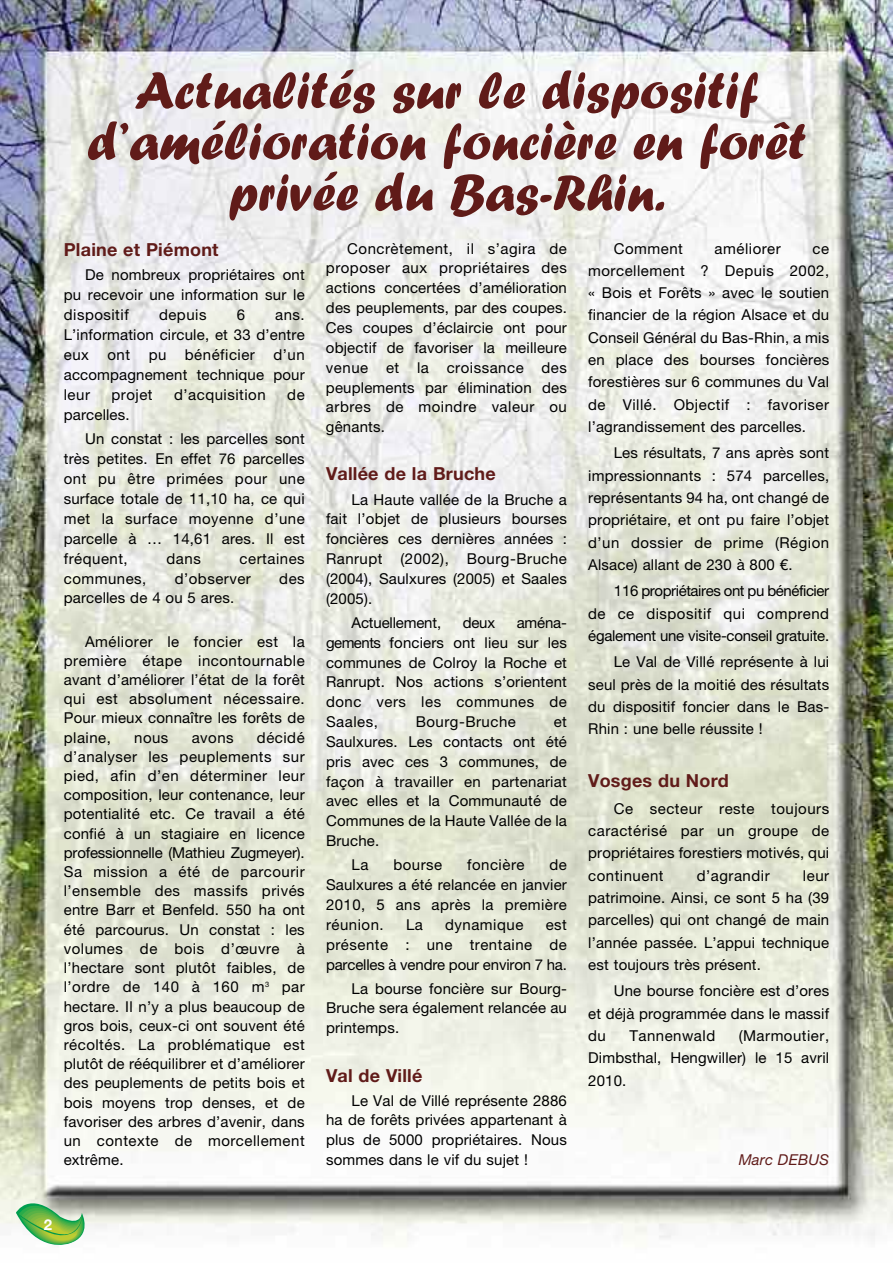
<style>
.page{position:relative;width:893px;height:1263px;background:#fff}
.page>*{position:absolute;margin:0;border:0;box-sizing:border-box;transform-origin:0 0}
.t1{font:54px/51px "Forte";color:#601b19;text-align:center}
.t2{font:700 18px "Helvetica Neue LT Std";letter-spacing:.01em;color:#601b19}
.t3{font:15px/19.8px "Helvetica Neue LT Std";letter-spacing:.01em;color:#000;text-align:justify}
.t4{font:15px "Helvetica Neue LT Std";letter-spacing:.035em;color:#000}
.t5{font:15px "Helvetica Neue LT Std";letter-spacing:-.01em;color:#000}
.t6{font:italic 15px "Helvetica Neue LT Std";letter-spacing:.01em;color:#601b19}
.t7{font:700 15px "Helvetica Neue LT Std";color:#fff}
</style>
<div class="page">
<img style="left:0;top:0;width:893px;height:1239px">
<svg style="left:16px;top:1202px;width:77px;height:43px"></svg>
<h1 class="t1" style="left:87px;top:64px;width:721px">Actualités sur le dispositif d’amélioration foncière en forêt privée du Bas-Rhin.</h1>
<p class="t2" style="left:64px;top:243px;width:156px">Plaine et Piémont</p>
<p class="t3" style="left:64px;top:266px;width:242px;text-indent:21px">De nombreux propriétaires ont pu recevoir une information sur le dispositif</p>
<p class="t3" style="left:326px;top:240px;width:242px;text-indent:21px">Concrètement, il s’agira de proposer aux propriétaires des actions concertées d’amélioration des peuplements, par des coupes.<br>Ces coupes d’éclaircie ont pour objectif de favoriser la meilleure venue et la croissance des peuplements par élimination des arbres de moindre valeur ou gênants.</p>
<p class="t2" style="left:326px;top:467px;width:171px">Vallée de la Bruche</p>
<p class="t3" style="left:326px;top:491px;width:242px;text-indent:26px">La Haute vallée de la Bruche a fait l’objet de plusieurs bourses foncières ces dernières années :<br>Ranrupt (2002), Bourg-Bruche (2004), Saulxures (2005) et Saales (2005).</p>
<p class="t5" style="left:351px;top:617px;width:91px">Actuellement,</p>
<p class="t3" style="left:463px;top:614px;width:34px">deux</p>
<p class="t4" style="left:614px;top:243px;width:71px">Comment</p>
<p class="t4" style="left:715px;top:243px;width:68px">améliorer</p>
<p class="t3" style="left:588px;top:239px;width:242px;line-height:22.4px;text-indent:224px">ce morcellement ? Depuis 2002, « Bois et Forêts » avec le soutien financier de la région Alsace et du Conseil Général du Bas-Rhin, a mis en place des bourses foncières forestières sur 6 communes du Val de Villé. Objectif : favoriser l’agrandissement des parcelles.</p>
<p class="t3" style="left:588px;top:443px;width:242px;line-height:22.4px;text-indent:26px">Les résultats, 7 ans après sont impressionnants : 574 parcelles, représentants 94 ha, ont changé de propriétaire, et ont pu faire l’objet d’un dossier de prime (Région Alsace) allant de 230 à 800 €.</p>
<p class="t3" style="left:588px;top:581px;width:242px;line-height:22.4px;text-indent:26px">116 propriétaires ont pu bénéficier de ce dispositif qui comprend également une visite-conseil gratuite.</p>
<p class="t3" style="left:588px;top:652px;width:242px;line-height:22.4px;text-indent:26px">Le Val de Villé représente à lui seul près de la moitié des résultats du dispositif foncier dans le Bas-Rhin : une belle réussite !</p>
<p class="t3" style="left:159px;top:306px;width:49px">depuis</p>
<p class="t3" style="left:237px;top:306px;width:10px">6</p>
<p class="t3" style="left:64px;top:306px;width:242px;text-indent:211px">ans.<br>L’information circule, et 33 d’entre eux ont pu bénéficier d’un accompagnement technique pour leur</p>
<p class="t3" style="left:112px;top:386px;width:43px">projet</p>
<p class="t4" style="left:174px;top:389px;width:93px">d’acquisition</p>
<p class="t3" style="left:287px;top:386px;width:19px">de</p>
<p class="t3" style="left:85px;top:404px;width:221px;line-height:24.2px;text-indent:-21px">parcelles.<br>Un constat : les parcelles sont</p>
<p class="t3" style="left:64px;top:450px;width:242px">très petites. En effet 76 parcelles ont pu être primées pour une surface totale de 11,10 ha, ce qui met la surface moyenne d’une parcelle à … 14,61 ares. Il est fréquent,</p>
<p class="t3" style="left:167px;top:550px;width:36px">dans</p>
<p class="t4" style="left:240px;top:553px;width:67px">certaines</p>
<p class="t4" style="left:64px;top:573px;width:84px">communes,</p>
<p class="t4" style="left:175px;top:573px;width:78px">d’observer</p>
<p class="t3" style="left:279px;top:570px;width:27px">des</p>
<p class="t3" style="left:64px;top:590px;width:172px">parcelles de 4 ou 5 ares.</p>
<p class="t3" style="left:64px;top:633px;width:242px;line-height:19.2px;text-indent:21px">Améliorer le foncier est la première étape incontournable avant d’améliorer l’état de la forêt qui est absolument nécessaire.<br>Pour mieux connaître les forêts de plaine,</p>
<p class="t3" style="left:326px;top:614px;width:242px;text-indent:191px">aména&shy;gements fonciers ont lieu sur les communes de Colroy la Roche et Ranrupt. Nos actions s’orientent donc vers les communes de Saales,</p>
<p class="t4" style="left:416px;top:716px;width:102px">Bourg-Bruche</p>
<p class="t3" style="left:326px;top:713px;width:242px;text-indent:228px">et Saulxures. Les contacts ont été pris avec ces 3 communes, de façon à travailler en partenariat avec elles et la Communauté de Communes de la Haute Vallée de la Bruche.</p>
<p class="t3" style="left:351px;top:856px;width:18px">La</p>
<p class="t3" style="left:393px;top:856px;width:50px">bourse</p>
<p class="t4" style="left:467px;top:859px;width:59px">foncière</p>
<p class="t3" style="left:64px;top:729px;width:242px;line-height:19.2px;text-indent:193px">décidé d’analyser les peuplements sur pied, afin d’en déterminer leur composition, leur contenance, leur potentialité etc. Ce travail a été confié à un stagiaire en licence professionnelle (Mathieu Zugmeyer).<br>Sa mission a été de parcourir l’ensemble des massifs privés entre Barr et Benfeld. 550 ha ont été parcourus. Un constat : les volumes de bois d’œuvre à l’hectare sont plutôt faibles, de l’ordre de 140 à 160 m<sup>3</sup> par hectare. Il n’y a plus beaucoup de gros bois, ceux-ci ont souvent été récoltés. La problématique est plutôt de rééquilibrer et d’améliorer des peuplements de petits bois et bois moyens trop denses, et de favoriser des arbres d’avenir, dans un contexte de morcellement extrême.</p>
<p class="t3" style="left:134px;top:729px;width:36px">nous</p>
<p class="t3" style="left:192px;top:729px;width:43px">avons</p>
<p class="t2" style="left:588px;top:774px;width:142px">Vosges du Nord</p>
<p class="t3" style="left:588px;top:799px;width:242px;line-height:22.4px;text-indent:26px">Ce secteur reste toujours caractérisé par un groupe de propriétaires forestiers motivés, qui continuent</p>
<p class="t3" style="left:326px;top:856px;width:242px;text-indent:223px">de Saulxures a été relancée en janvier 2010, 5 ans après la première réunion.</p>
<p class="t3" style="left:588px;top:866px;width:242px;line-height:22.4px;text-indent:215px">leur patrimoine. Ainsi, ce sont 5 ha (39 parcelles) qui ont changé de main l’année passée. L’appui technique est toujours très présent.</p>
<p class="t3" style="left:588px;top:981px;width:242px;line-height:22.4px;text-indent:26px">Une bourse foncière est d’ores et déjà programmée dans le massif du</p>
<p class="t4" style="left:697px;top:870px;width:74px">d’agrandir</p>
<p class="t3" style="left:406px;top:916px;width:18px">La</p>
<p class="t4" style="left:445px;top:919px;width:80px">dynamique</p>
<p class="t3" style="left:326px;top:916px;width:242px;text-indent:220px">est présente : une trentaine de parcelles à vendre pour environ 7 ha.</p>
<p class="t3" style="left:326px;top:980px;width:242px;text-indent:26px">La bourse foncière sur Bourg-Bruche sera également relancée au printemps.</p>
<p class="t2" style="left:326px;top:1069px;width:98px">Val de Villé</p>
<p class="t3" style="left:326px;top:1092px;width:242px;text-indent:26px">Le Val de Villé représente 2886 ha de forêts privées appartenant à plus de 5000 propriétaires. Nous sommes dans le vif du sujet !</p>
<p class="t3" style="left:588px;top:1026px;width:242px;line-height:22.4px;text-indent:150px">(Marmoutier, Dimbsthal, Hengwiller) le 15 avril 2010.</p>
<p class="t4" style="left:629px;top:1030px;width:87px">Tannenwald</p>
<p class="t6" style="left:739px;top:1154px;width:92px">Marc DEBUS</p>
<p class="t7" style="left:44px;top:1219px;width:10px">2</p>
</div>
